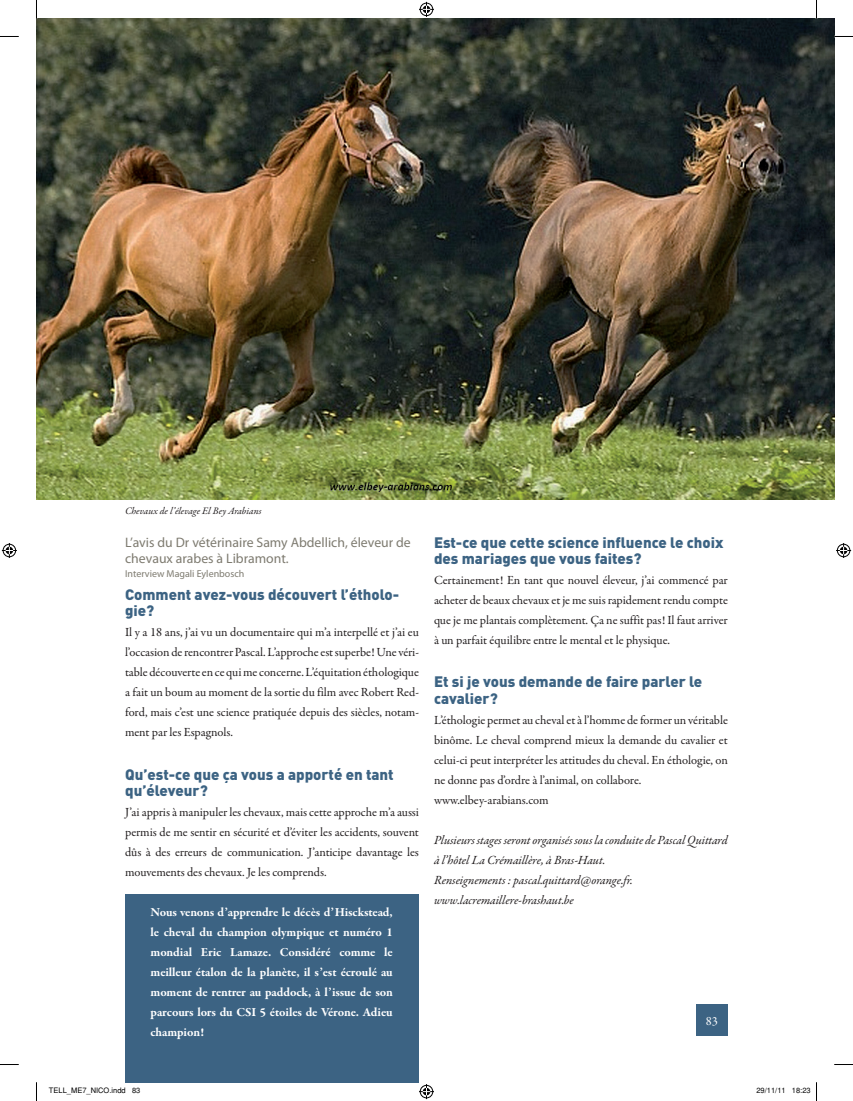
<style>
.page{position:relative;width:853px;height:1101px;background:#fff}
.page>*{position:absolute;margin:0;border:0;box-sizing:border-box;transform-origin:0 0}
.t1{font:900 15px/16.2px "DIN Pro";color:#3c6383}
.t2{font:13.75px/16.5px "Myriad Pro";color:#7e7b70}
.t3{font:12.5px/20px "Garamond Premr Pro";letter-spacing:-.005em;color:#231f20;text-align:justify}
.t4{font:700 12.5px/20px "Garamond Premr Pro";letter-spacing:-.005em;color:#fff;text-align:justify}
.t5{font:italic 12.5px/20px "Garamond Premr Pro";letter-spacing:-.005em;color:#231f20}
.t6{font:12.5px "Garamond Premr Pro";color:#fff}
.t7{font:italic 10px "Garamond Premr Pro";color:#231f20}
.t8{font:10px "Myriad Pro";color:#7e7b70}
.t9{font:7.5px "Helvetica";color:#000}
</style>
<div class="page">
<div style="left:125px;top:893px;width:293px;height:189px;background:#3c6383"></div>
<img style="left:36px;top:19px;width:798px;height:481px">
<div style="left:696px;top:1004px;width:31px;height:32px;background:#3c6383"></div>
<svg style="left:0;top:36px;width:19px;height:1px"></svg>
<svg style="left:834px;top:36px;width:18px;height:1px"></svg>
<svg style="left:0;top:1064px;width:19px;height:1px"></svg>
<svg style="left:834px;top:1064px;width:18px;height:1px"></svg>
<svg style="left:36px;top:0;width:1px;height:19px"></svg>
<svg style="left:36px;top:1082px;width:1px;height:18px"></svg>
<svg style="left:815px;top:0;width:2px;height:19px"></svg>
<svg style="left:419px;top:2px;width:15px;height:15px"></svg>
<svg style="left:419px;top:1084px;width:15px;height:15px"></svg>
<svg style="left:2px;top:543px;width:15px;height:15px"></svg>
<svg style="left:836px;top:543px;width:15px;height:15px"></svg>
<svg style="left:816px;top:1082px;width:1px;height:18px"></svg>
<p class="t7" style="left:125px;top:504px;width:138px">Chevaux de l’élevage El Bey Arabians</p>
<p class="t2" style="left:125px;top:533px;width:287px">L’avis du Dr vétérinaire Samy Abdellich, éleveur de chevaux arabes à Libramont.</p>
<p class="t8" style="left:125px;top:567px;width:121px">I nterview Magali Eylenbosch</p>
<p class="t1" style="left:125px;top:586px;width:275px">Comment avez-vous découvert l’étholo&shy;gie?</p>
<p class="t3" style="left:125px;top:622px;width:295px">Il y a 18 ans, j’ai vu un documentaire qui m’a interpellé et j’ai eu l’occasion de rencontrer Pascal. L’approche est superbe! Une véri&shy;table découverte en ce qui me concerne. L’équitation éthologique a fait un boum au moment de la sortie du film avec Robert Red&shy;ford, mais c’est une science pratiquée depuis des siècles, notam&shy;ment par les Espagnols.</p>
<p class="t1" style="left:125px;top:765px;width:270px">Qu’est-ce que ça vous a apporté en tant qu’éleveur?</p>
<p class="t3" style="left:125px;top:802px;width:295px">J’ai appris à manipuler les chevaux, mais cette approche m’a aussi permis de me sentir en sécurité et d’éviter les accidents, souvent dûs à des erreurs de communication. J’anticipe davantage les mouvements des chevaux. Je les comprends.</p>
<p class="t4" style="left:150px;top:902px;width:244px">Nous venons d’apprendre le décès d’Hisckstead, le cheval du champion olympique et numéro 1 mondial Eric Lamaze. Considéré comme le meilleur étalon de la planète, il s’est écroulé au moment de rentrer au paddock, à l’issue de son parcours lors du CSI 5 étoiles de Vérone. Adieu champion!</p>
<p class="t1" style="left:434px;top:533px;width:291px">Est-ce que cette science influence le choix des mariages que vous faites?</p>
<p class="t3" style="left:434px;top:570px;width:295px">Certainement! En tant que nouvel éleveur, j’ai commencé par acheter de beaux chevaux et je me suis rapidement rendu compte que je me plantais complètement. Ça ne suffit pas! Il faut arriver à un parfait équilibre entre le mental et le physique.</p>
<p class="t1" style="left:434px;top:673px;width:270px">Et si je vous demande de faire parler le cavalier?</p>
<p class="t3" style="left:434px;top:710px;width:295px;text-align:left">L’éthologie permet au cheval et à l’homme de former un véritable binôme. Le cheval comprend mieux la demande du cavalier et celui-ci peut interpréter les attitudes du cheval. En éthologie, on ne donne pas d’ordre à l’animal, on collabore. www.elbey-arabians.com</p>
<p class="t5" style="left:434px;top:830px;width:295px">Plusieurs stages seront organisés sous la conduite de Pascal Quittard à l’hôtel La Crémaillère, à Bras-Haut.<br>Renseignements : pascal.quittard@orange.fr. www.lacremaillere-brashaut.be</p>
<p class="t6" style="left:705px;top:1013px;width:14px">83</p>
<p class="t9" style="left:49px;top:1086px;width:93px">TELL_ME7_NICO.indd 83</p>
<p class="t9" style="left:756px;top:1086px;width:56px">29/11/11 18:23</p>
</div>
